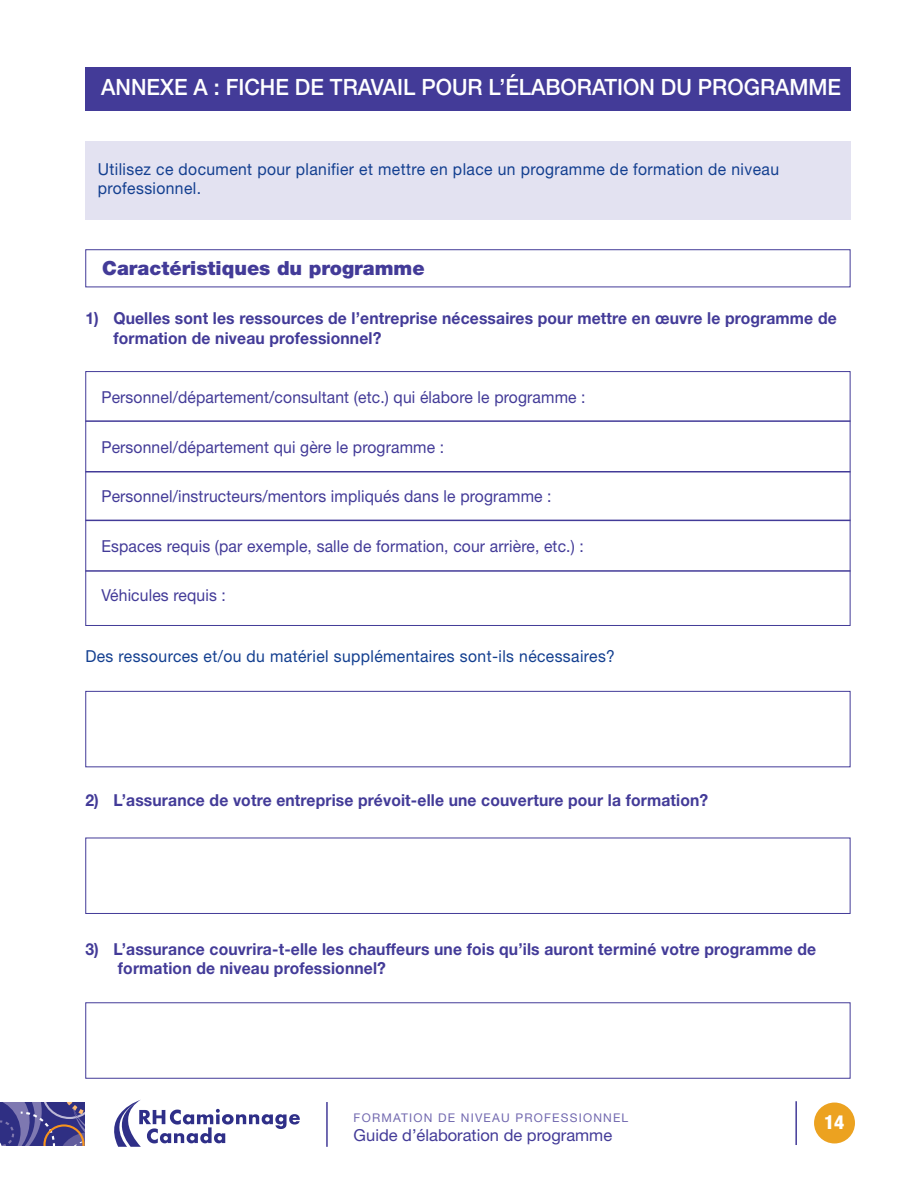
<style>
.page{position:relative;width:918px;height:1188px;background:#fff}
.page>*{position:absolute;margin:0;border:0;box-sizing:border-box;transform-origin:0 0}
.t1{font:500 22.5px "Helvetica Neue LT Std";color:#fff;scale:.95 1}
.t2{font:900 19.5px "Helvetica Neue LT Std";color:#433b98}
.t3{font:800 condensed 19.5px "Helvetica Neue LT Std";color:#fff}
.t4{font:700 16.5px/19.5px "Helvetica Neue LT Std";letter-spacing:.01em;color:#433b98;scale:.95 1}
.t5{font:16.5px "Helvetica Neue LT Std";letter-spacing:.01em;color:#433b98;scale:.95 1}
.t6{font:16.5px/19.5px "Helvetica Neue LT Std";letter-spacing:.025em;color:#133f90;scale:.95 1}
.t7{font:16.5px "Helvetica Neue LT Std";letter-spacing:.01em;color:#433b98}
.t8{font:12px "Helvetica Neue LT Std";letter-spacing:.1em;color:#736ab0}
</style>
<div class="page">
<hr style="left:795px;top:1101px;width:2px;height:44px;background:#433b98">
<div style="left:814px;top:1103px;width:41px;height:40px;background:#eca220;border-radius:50%"></div>
<div style="left:85px;top:68px;width:765px;height:43px;background:#433b98"></div>
<div style="left:85px;top:142px;width:765px;height:78px;background:#e3e2f1"></div>
<div style="left:85px;top:249px;width:765px;height:38px;border:1px solid #433b98"></div>
<div style="left:85px;top:371px;width:765px;height:255px;border:1px solid #433b98"></div>
<hr style="left:85px;top:420px;width:765px;height:2px;background:#433b98">
<hr style="left:85px;top:471px;width:765px;height:1px;background:#433b98">
<hr style="left:85px;top:520px;width:765px;height:1px;background:#433b98">
<hr style="left:85px;top:570px;width:765px;height:2px;background:#433b98">
<div style="left:85px;top:691px;width:765px;height:76px;border:1px solid #433b98"></div>
<div style="left:85px;top:838px;width:765px;height:76px;border:1px solid #433b98"></div>
<div style="left:85px;top:1002px;width:765px;height:77px;border:1px solid #433b98"></div>
<hr style="left:326px;top:1102px;width:2px;height:45px;background:#433b98">
<svg style="left:0;top:1102px;width:84px;height:44px;background:#524c8e"></svg>
<svg style="left:114px;top:1100px;width:186px;height:47px"></svg>
<h1 class="t1" style="left:101px;top:79px;width:780px">ANNEXE A : FICHE DE TRAVAIL POUR L’ÉLABORATION DU PROGRAMME</h1>
<p class="t6" style="left:98px;top:161px;width:719px">Utilisez ce document pour planifier et mettre en place un programme de formation de niveau professionnel.</p>
<p class="t2" style="left:102px;top:261px;width:324px">Caractéristiques du programme</p>
<p class="t4" style="left:113px;top:310px;width:763px;text-indent:-28px">1) Quelles sont les ressources de l’entreprise nécessaires pour mettre en œuvre le programme de formation de niveau professionnel?</p>
<p class="t5" style="left:101px;top:391px;width:511px">Personnel/département/consultant (etc.) qui élabore le programme :</p>
<p class="t5" style="left:101px;top:441px;width:362px">Personnel/département qui gère le programme :</p>
<p class="t5" style="left:101px;top:490px;width:475px">Personnel/instructeurs/mentors impliqués dans le programme :</p>
<p class="t5" style="left:101px;top:540px;width:509px">Espaces requis (par exemple, salle de formation, cour arrière, etc.) :</p>
<p class="t5" style="left:101px;top:589px;width:133px">Véhicules requis :</p>
<p class="t6" style="left:85px;top:648px;width:559px">Des ressources et/ou du matériel supplémentaires sont-ils nécessaires?</p>
<p class="t4" style="left:85px;top:792px;width:657px">2) L’assurance de votre entreprise prévoit-elle une couverture pour la formation?</p>
<p class="t4" style="left:118px;top:940px;width:736px;text-indent:-33px">3) L’assurance couvrira-t-elle les chauffeurs une fois qu’ils auront terminé votre programme de formation de niveau professionnel?</p>
<p class="t8" style="left:354px;top:1113px;width:276px">FORMATION DE NIVEAU PROFESSIONNEL</p>
<p class="t7" style="left:354px;top:1129px;width:260px">Guide d’élaboration de programme</p>
<p class="t3" style="left:824px;top:1115px;width:22px">14</p>
</div>
